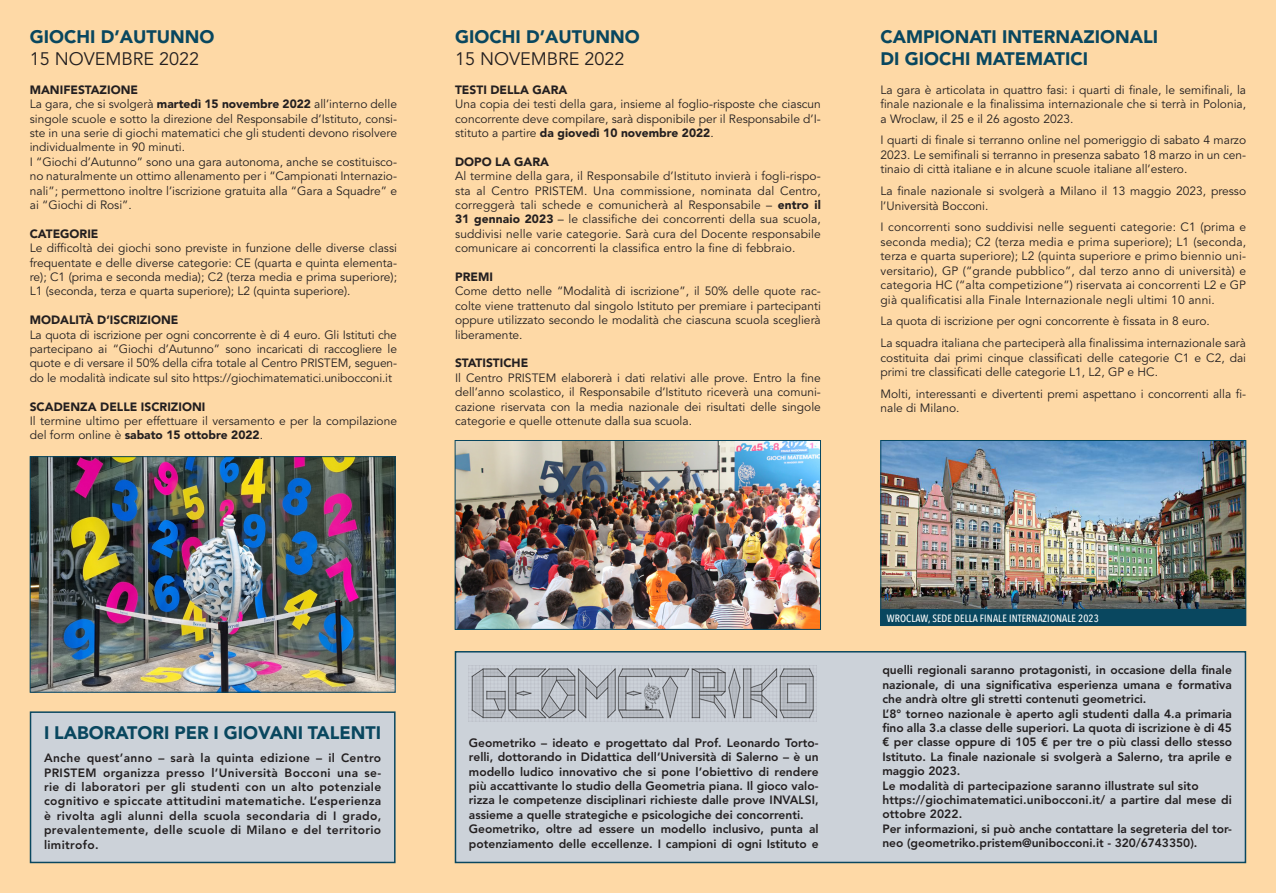
<style>
.page{position:relative;width:1276px;height:893px;background:#fed9a6}
.page>*{position:absolute;margin:0;border:0;box-sizing:border-box;transform-origin:0 0}
.t1{font:900 18px/21.6px "Avenir LT Std";color:#09475f}
.t2{font:18px "Avenir LT Std";color:#231f20}
.t3{font:12px/14.4px "Avenir LT Std";color:#231f20;text-align:justify}
.t4{font:800 12px/14.4px "Avenir LT Std";color:#231f20}
.t5{font:900 12px "Avenir LT Std";color:#231f20}
.t6{font:500 10.5px "Avenir Next Condensed";letter-spacing:.01em;color:#fff}
.s1{font-weight:900}
</style>
<div class="page">
<svg style="left:29px;top:650px;width:1218px;height:214px;background:#cccfd1"></svg>
<img style="left:32px;top:458px;width:361px;height:233px">
<div style="left:30px;top:456px;width:365px;height:237px;border:1px solid #09475f"></div>
<div style="left:469px;top:665px;width:348px;height:66px;background:#ccd2d9"></div>
<img style="left:469px;top:665px;width:348px;height:56px">
<img style="left:457px;top:442px;width:362px;height:186px">
<div style="left:455px;top:440px;width:366px;height:190px;border:1px solid #09475f"></div>
<img style="left:882px;top:442px;width:362px;height:168px">
<div style="left:880px;top:440px;width:366px;height:186px;border:1px solid #09475f"></div>
<div style="left:880px;top:610px;width:366px;height:16px;background:#09475f"></div>
<h4 class="t1" style="left:30px;top:26px;width:186px">GIOCHI D’AUTUNNO</h4>
<h4 class="t2" style="left:30px;top:48px;width:171px">15 NOVEMBRE 2022</h4>
<p class="t3" style="left:30px;top:83px;width:369px;text-align:left"><span class="s1">MANIFESTAZIONE<br></span>La gara, che si svolgerà <span class="s1">martedì 15 novembre 2022</span> all’interno delle singole scuole e sotto la direzione del Responsabile d’Istituto, consi&shy;ste in una serie di giochi matematici che gli studenti devono risolvere individualmente in 90 minuti.<br>I “Giochi d’Autunno” sono una gara autonoma, anche se costituisco&shy;no naturalmente un ottimo allenamento per i “Campionati Internazio&shy;nali”; permettono inoltre l’iscrizione gratuita alla “Gara a Squadre” e ai “Giochi di Rosi”.</p>
<h6 class="t5" style="left:30px;top:226px;width:70px">CATEGORIE</h6>
<p class="t3" style="left:30px;top:241px;width:369px">Le diffcoltà dei giochi sono previste in funzione delle diverse classi frequentate e delle diverse categorie: CE (quarta e quinta elementa&shy;re); C1 (prima e seconda media); C2 (terza media e prima superiore); L1 (seconda, terza e quarta superiore); L2 (quinta superiore).</p>
<h6 class="t5" style="left:30px;top:313px;width:150px">MODALITÀ D’ISCRIZIONE</h6>
<p class="t3" style="left:30px;top:328px;width:369px">La quota di iscrizione per ogni concorrente è di 4 euro. Gli Istituti che partecipano ai “Giochi d’Autunno” sono incaricati di raccogliere le quote e di versare il 50% della cifra totale al Centro PRISTEM, seguen&shy;do le modalità indicate sul sito https://giochimatematici.unibocconi.it</p>
<h6 class="t5" style="left:30px;top:399px;width:177px">SCADENZA DELLE ISCRIZIONI</h6>
<p class="t3" style="left:30px;top:414px;width:369px">Il termine ultimo per effettuare il versamento e per la compilazione del form online è <span class="s1">sabato 15 ottobre 2022</span>.</p>
<h4 class="t1" style="left:455px;top:26px;width:186px">GIOCHI D’AUTUNNO</h4>
<h4 class="t2" style="left:455px;top:48px;width:171px">15 NOVEMBRE 2022</h4>
<p class="t5" style="left:455px;top:82px;width:114px">TESTI DELLA GARA</p>
<p class="t3" style="left:455px;top:97px;width:367px">Una copia dei testi della gara, insieme al foglio-risposte che ciascun concorrente deve compilare, sarà disponibile per il Responsabile d’I&shy;stituto a partire <span class="s1">da giovedì 10 novembre 2022</span>.</p>
<p class="t5" style="left:455px;top:154px;width:95px">DOPO LA GARA</p>
<p class="t3" style="left:455px;top:169px;width:367px">Al termine della gara, il Responsabile d’Istituto invierà i fogli-rispo&shy;sta al Centro PRISTEM. Una commissione, nominata dal Centro, correggerà tali schede e comunicherà al Responsabile – <span class="s1">entro il 31 gennaio 2023</span> – le classifche dei concorrenti della sua scuola, suddivisi nelle varie categorie. Sarà cura del Docente responsabile comunicare ai concorrenti la classifca entro la fne di febbraio.</p>
<p class="t5" style="left:455px;top:270px;width:39px">PREMI</p>
<p class="t3" style="left:455px;top:284px;width:367px">Come detto nelle “Modalità di iscrizione”, il 50% delle quote rac&shy;colte viene trattenuto dal singolo Istituto per premiare i partecipanti oppure utilizzato secondo le modalità che ciascuna scuola sceglierà liberamente.</p>
<p class="t5" style="left:455px;top:356px;width:75px">STATISTICHE</p>
<p class="t3" style="left:455px;top:371px;width:367px">Il Centro PRISTEM elaborerà i dati relativi alle prove. Entro la fne dell’anno scolastico, il Responsabile d’Istituto riceverà una comuni&shy;cazione riservata con la media nazionale dei risultati delle singole categorie e quelle ottenute dalla sua scuola.</p>
<h4 class="t1" style="left:880px;top:26px;width:279px">CAMPIONATI INTERNAZIONALI<br>DI GIOCHI MATEMATICI</h4>
<p class="t3" style="left:880px;top:83px;width:367px">La gara è articolata in quattro fasi: i quarti di fnale, le semifnali, la fnale nazionale e la fnalissima internazionale che si terrà in Polonia, a Wroclaw, il 25 e il 26 agosto 2023.</p>
<p class="t3" style="left:880px;top:133px;width:367px">I quarti di fnale si terranno online nel pomeriggio di sabato 4 marzo 2023. Le semifnali si terranno in presenza sabato 18 marzo in un cen&shy;tinaio di città italiane e in alcune scuole italiane all’estero.</p>
<p class="t3" style="left:880px;top:184px;width:367px">La fnale nazionale si svolgerà a Milano il 13 maggio 2023, presso l’Università Bocconi.</p>
<p class="t3" style="left:880px;top:220px;width:367px">I concorrenti sono suddivisi nelle seguenti categorie: C1 (prima e seconda media); C2 (terza media e prima superiore); L1 (seconda, terza e quarta superiore); L2 (quinta superiore e primo biennio uni&shy;versitario), GP (“grande pubblico”, dal terzo anno di università) e categoria HC (“alta competizione”) riservata ai concorrenti L2 e GP già qualifcatisi alla Finale Internazionale negli ultimi 10 anni.</p>
<p class="t3" style="left:880px;top:314px;width:331px">La quota di iscrizione per ogni concorrente è fssata in 8 euro.</p>
<p class="t3" style="left:880px;top:336px;width:367px">La squadra italiana che parteciperà alla fnalissima internazionale sarà costituita dai primi cinque classifcati delle categorie C1 e C2, dai primi tre classifcati delle categorie L1, L2, GP e HC.</p>
<p class="t3" style="left:880px;top:387px;width:367px">Molti, interessanti e divertenti premi aspettano i concorrenti alla f&shy;nale di Milano.</p>
<h4 class="t1" style="left:44px;top:722px;width:339px">I LABORATORI PER I GIOVANI TALENTI</h4>
<p class="t4" style="left:44px;top:751px;width:339px;text-align:justify">Anche quest’anno – sarà la quinta edizione – il Centro PRISTEM organizza presso l’Università Bocconi una se&shy;rie di laboratori per gli studenti con un alto potenziale cognitivo e spiccate attitudini matematiche. L’esperienza è rivolta agli alunni della scuola secondaria di I grado, prevalentemente, delle scuole di Milano e del territorio limitrofo.</p>
<p class="t4" style="left:469px;top:735px;width:351px">Geometriko – ideato e progettato dal Prof. Leonardo Torto&shy;relli, dottorando in Didattica dell’Università di Salerno – è un modello ludico innovativo che si pone l’obiettivo di rendere più accattivante lo studio della Geometria piana. Il gioco valo&shy;rizza le competenze disciplinari richieste dalle prove INVALSI, assieme a quelle strategiche e psicologiche dei concorrenti.<br>Geometriko, oltre ad essere un modello inclusivo, punta al potenziamento delle eccellenze. I campioni di ogni Istituto e</p>
<p class="t6" style="left:887px;top:611px;width:213px">WROCLAW, SEDE DELLA FINALE INTERNAZIONALE 2023</p>
<p class="t4" style="left:882px;top:663px;width:351px">quelli regionali saranno protagonisti, in occasione della fnale nazionale, di una signifcativa esperienza umana e formativa che andrà oltre gli stretti contenuti geometrici.<br>L’8° torneo nazionale è aperto agli studenti dalla 4.a primaria fno alla 3.a classe delle superiori. La quota di iscrizione è di 45 € per classe oppure di 105 € per tre o più classi dello stesso Istituto. La fnale nazionale si svolgerà a Salerno, tra aprile e maggio 2023.<br>Le modalità di partecipazione saranno illustrate sul sito https://giochimatematici.unibocconi.it/ a partire dal mese di ottobre 2022.<br>Per informazioni, si può anche contattare la segreteria del tor&shy;neo (geometriko.pristem@unibocconi.it - 320/6743350).</p>
</div>
